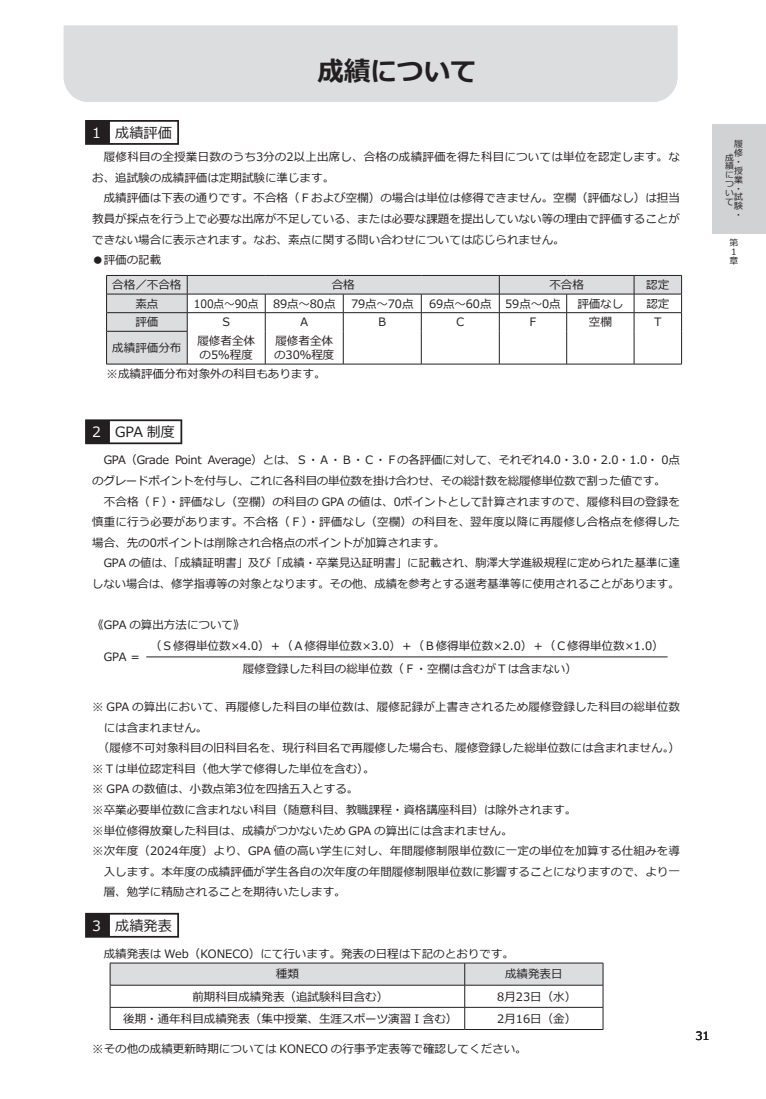
<style>
.page{position:relative;width:766px;height:1099px;background:#fff}
.page>*{position:absolute;margin:0;border:0;box-sizing:border-box;transform-origin:0 0}
.t1{font:700 26.62px "Meiryo";color:#231f20}
.t2{font:14.12px "Meiryo";color:#231f20}
.t3{font:11.5px/20.5px "Meiryo";color:#231f20}
.t4{font:11.5px "Meiryo";color:#231f20;scale:.93 1}
.t5{font:8.88px/8.9px "Meiryo";color:#231f20}
.s1{color:#fff}
</style>
<div class="page">
<div style="left:712px;top:124px;width:53px;height:110px;background:#d1d2d4"></div>
<div style="left:64px;top:26px;width:613px;height:76px;background:#dcdddf"></div>
<svg style="left:85px;top:120px;width:94px;height:25px"></svg>
<div style="left:110px;top:122px;width:67px;height:21px;background:#fff"></div>
<svg style="left:85px;top:419px;width:97px;height:25px"></svg>
<div style="left:110px;top:421px;width:70px;height:21px;background:#fff"></div>
<svg style="left:85px;top:912px;width:94px;height:25px"></svg>
<div style="left:110px;top:914px;width:67px;height:21px;background:#fff"></div>
<svg style="left:107px;top:276px;width:574px;height:88px"></svg>
<hr style="left:106px;top:275px;width:81px;height:1px;background:#231f20">
<hr style="left:634px;top:275px;width:47px;height:1px;background:#231f20">
<svg style="left:106px;top:275px;width:1px;height:56px"></svg>
<svg style="left:681px;top:275px;width:1px;height:56px"></svg>
<hr style="left:106px;top:331px;width:1px;height:33px;background:#231f20">
<hr style="left:681px;top:331px;width:1px;height:33px;background:#231f20">
<hr style="left:499px;top:275px;width:67px;height:1px;background:#231f20">
<hr style="left:566px;top:275px;width:68px;height:1px;background:#231f20">
<hr style="left:106px;top:294px;width:81px;height:1px;background:#231f20">
<hr style="left:499px;top:294px;width:67px;height:1px;background:#231f20">
<hr style="left:566px;top:294px;width:68px;height:1px;background:#231f20">
<hr style="left:187px;top:275px;width:78px;height:1px;background:#231f20">
<hr style="left:265px;top:275px;width:78px;height:1px;background:#231f20">
<hr style="left:343px;top:275px;width:78px;height:1px;background:#231f20">
<hr style="left:421px;top:275px;width:78px;height:1px;background:#231f20">
<hr style="left:187px;top:294px;width:78px;height:1px;background:#231f20">
<hr style="left:265px;top:294px;width:78px;height:1px;background:#231f20">
<hr style="left:343px;top:294px;width:78px;height:1px;background:#231f20">
<hr style="left:421px;top:294px;width:78px;height:1px;background:#231f20">
<hr style="left:106px;top:364px;width:81px;height:1px;background:#231f20">
<hr style="left:187px;top:364px;width:78px;height:1px;background:#231f20">
<hr style="left:265px;top:364px;width:78px;height:1px;background:#231f20">
<hr style="left:343px;top:364px;width:78px;height:1px;background:#231f20">
<hr style="left:421px;top:364px;width:78px;height:1px;background:#231f20">
<hr style="left:499px;top:364px;width:67px;height:1px;background:#231f20">
<hr style="left:566px;top:364px;width:68px;height:1px;background:#231f20">
<hr style="left:634px;top:364px;width:47px;height:1px;background:#231f20">
<hr style="left:634px;top:294px;width:47px;height:1px;background:#231f20">
<hr style="left:106px;top:312px;width:81px;height:1px;background:#231f20">
<hr style="left:187px;top:312px;width:78px;height:1px;background:#231f20">
<svg style="left:187px;top:275px;width:1px;height:56px"></svg>
<hr style="left:265px;top:312px;width:78px;height:1px;background:#231f20">
<svg style="left:265px;top:294px;width:1px;height:37px"></svg>
<hr style="left:343px;top:312px;width:78px;height:1px;background:#231f20">
<svg style="left:343px;top:294px;width:1px;height:37px"></svg>
<hr style="left:421px;top:312px;width:78px;height:1px;background:#231f20">
<svg style="left:421px;top:294px;width:1px;height:37px"></svg>
<hr style="left:499px;top:312px;width:67px;height:1px;background:#231f20">
<svg style="left:499px;top:275px;width:1px;height:56px"></svg>
<hr style="left:566px;top:312px;width:68px;height:1px;background:#231f20">
<svg style="left:566px;top:294px;width:1px;height:37px"></svg>
<hr style="left:634px;top:312px;width:47px;height:1px;background:#231f20">
<svg style="left:633px;top:276px;width:1px;height:55px"></svg>
<hr style="left:106px;top:331px;width:81px;height:1px;background:#231f20">
<hr style="left:187px;top:331px;width:1px;height:33px;background:#231f20">
<hr style="left:265px;top:331px;width:1px;height:33px;background:#231f20">
<hr style="left:343px;top:331px;width:1px;height:33px;background:#231f20">
<hr style="left:421px;top:331px;width:1px;height:33px;background:#231f20">
<hr style="left:499px;top:331px;width:1px;height:33px;background:#231f20">
<hr style="left:566px;top:331px;width:1px;height:33px;background:#231f20">
<hr style="left:633px;top:331px;width:1px;height:33px;background:#231f20">
<hr style="left:146px;top:656px;width:521px;height:1px;background:#231f20">
<hr style="left:110px;top:962px;width:354px;height:1px;background:#231f20">
<hr style="left:464px;top:962px;width:139px;height:1px;background:#231f20">
<svg style="left:110px;top:963px;width:493px;height:66px"></svg>
<hr style="left:110px;top:1029px;width:354px;height:1px;background:#231f20">
<hr style="left:464px;top:1029px;width:139px;height:1px;background:#231f20">
<h1 class="t1" style="left:317px;top:52px;width:55px">履修</h1>
<h1 class="t1" style="left:317px;top:52px;width:161px">成績について</h1>
<h1 class="t1" style="left:317px;top:52px;width:55px">試験</h1>
<p class="t2" style="left:92px;top:123px;width:81px"><span class="s1">1　</span>成績評価</p>
<p class="t3" style="left:92px;top:147px;width:589px;text-indent:12px">履修科目の全授業日数のうち3分の2以上出席し、合格の成績評価を得た科目については単位を認定します。なお、追試験の成績評価は定期試験に準じます。<br>　成績評価は下表の通りです。不合格（Ｆおよび空欄）の場合は単位は修得できません。空欄（評価なし）は担当教員が採点を行う上で必要な出席が不足している、または必要な課題を提出していない等の理由で評価することができない場合に表示されます。なお、素点に関する問い合わせについては応じられません。</p>
<p class="t3" style="left:112px;top:248px;width:71px;line-height:25px;text-indent:-20px">●評価の記載<br>合格／不合格</p>
<p class="t3" style="left:331px;top:275px;width:25px">合格</p>
<p class="t3" style="left:549px;top:275px;width:36px">不合格</p>
<p class="t3" style="left:646px;top:275px;width:25px">認定</p>
<p class="t3" style="left:135px;top:294px;width:25px">素点</p>
<p class="t4" style="left:194px;top:295px;width:71px">100点～90点</p>
<p class="t3" style="left:273px;top:294px;width:64px">89点～80点</p>
<p class="t3" style="left:351px;top:294px;width:64px">79点～70点</p>
<p class="t3" style="left:429px;top:294px;width:133px">69点～60点 59点～0点</p>
<p class="t3" style="left:577px;top:294px;width:47px">評価なし</p>
<p class="t3" style="left:646px;top:294px;width:24px">認定</p>
<p class="t3" style="left:135px;top:312px;width:25px">評価</p>
<p class="t3" style="left:220px;top:312px;width:13px">Ｓ</p>
<p class="t3" style="left:298px;top:312px;width:13px">Ａ</p>
<p class="t3" style="left:376px;top:312px;width:13px">Ｂ</p>
<p class="t3" style="left:454px;top:312px;width:13px">Ｃ</p>
<p class="t3" style="left:527px;top:312px;width:13px">Ｆ</p>
<p class="t3" style="left:588px;top:312px;width:25px">空欄</p>
<p class="t3" style="left:652px;top:312px;width:13px">Ｔ</p>
<p class="t3" style="left:112px;top:338px;width:71px">成績評価分布</p>
<p class="t3" style="left:197px;top:334px;width:59px;line-height:14.1px">履修者全体の5％程度</p>
<p class="t3" style="left:274px;top:334px;width:62px;line-height:14.1px">履修者全体の30％程度</p>
<p class="t3" style="left:106px;top:364px;width:220px">※成績評価分布対象外の科目もあります。</p>
<p class="t5" style="left:733px;top:140px;width:10px">履修・授業・試験・</p>
<p class="t5" style="left:725px;top:153px;width:10px;text-align:justify">成績について</p>
<p class="t5" style="left:729px;top:239px;width:10px">第<br>１章</p>
<p class="t2" style="left:92px;top:422px;width:84px"><span class="s1">2　</span>GPA 制度</p>
<p class="t3" style="left:92px;top:450px;width:589px">　GPA（Grade Point Average）とは、Ｓ・Ａ・Ｂ・Ｃ・Ｆの各評価に対して、それぞれ4.0・3.0・2.0・1.0・ 0点のグレードポイントを付与し、これに各科目の単位数を掛け合わせ、その総計数を総履修単位数で割った値です。　不合格（Ｆ）・評価なし（空欄）の科目の GPA の値は、0ポイントとして計算されますので、履修科目の登録を慎重に行う必要があります。不合格（Ｆ）・評価なし（空欄）の科目を、翌年度以降に再履修し合格点を修得した場合、先の0ポイントは削除され合格点のポイントが加算されます。</p>
<p class="t3" style="left:92px;top:553px;width:589px;text-align:right">GPA の値は、「成績証明書」及び「成績・卒業見込証明書」に記載され、駒澤大学進級規程に定められた基準に達しない場合は、修学指導等の対象となります。その他、成績を参考とする選考基準等に使用されることがあります。</p>
<p class="t3" style="left:92px;top:615px;width:154px">《GPA の算出方法について》</p>
<p class="t3" style="left:104px;top:647px;width:39px">GPA ＝</p>
<p class="t3" style="left:150px;top:634px;width:515px;line-height:23px;text-align:center">（Ｓ修得単位数×4.0）＋（Ａ修得単位数×3.0）＋（Ｂ修得単位数×2.0）＋（Ｃ修得単位数×1.0）履修登録した科目の総単位数（Ｆ・空欄は含むがＴは含まない）</p>
<p class="t3" style="left:92px;top:697px;width:589px">※ GPA の算出において、再履修した科目の単位数は、履修記録が上書きされるため履修登録した科目の総単位数</p>
<p class="t3" style="left:104px;top:718px;width:105px">には含まれません。</p>
<p class="t3" style="left:92px;top:738px;width:589px">　（履修不可対象科目の旧科目名を、現行科目名で再履修した場合も、履修登録した総単位数には含まれません。）</p>
<p class="t3" style="left:92px;top:759px;width:284px">※Ｔは単位認定科目（他大学で修得した単位を含む）。</p>
<p class="t3" style="left:92px;top:779px;width:267px">※ GPA の数値は、小数点第3位を四捨五入とする。</p>
<p class="t3" style="left:92px;top:800px;width:485px">※卒業必要単位数に含まれない科目（随意科目、教職課程・資格講座科目）は除外されます。</p>
<p class="t3" style="left:92px;top:820px;width:422px">※単位修得放棄した科目は、成績がつかないため GPA の算出には含まれません。</p>
<p class="t3" style="left:92px;top:841px;width:589px">※次年度（2024年度）より、GPA 値の高い学生に対し、年間履修制限単位数に一定の単位を加算する仕組みを導</p>
<p class="t3" style="left:104px;top:861px;width:577px">入します。本年度の成績評価が学生各自の次年度の年間履修制限単位数に影響することになりますので、より一</p>
<p class="t3" style="left:104px;top:882px;width:243px">層、勉学に精励されることを期待いたします。</p>
<p class="t2" style="left:92px;top:915px;width:81px"><span class="s1">3</span>　成績発表</p>
<p class="t3" style="left:276px;top:944px;width:239px;text-indent:-184px">　成績発表は Web（KONECO）にて行います。発表の日程は下記のとおりです。種類</p>
<p class="t3" style="left:505px;top:964px;width:59px">成績発表日</p>
<p class="t3" style="left:192px;top:986px;width:197px">前期科目成績発表（追試験科目含む）</p>
<p class="t3" style="left:497px;top:986px;width:81px">8月23日（水）</p>
<p class="t3" style="left:123px;top:1008px;width:335px">後期・通年科目成績発表（集中授業、生涯スポーツ演習Ⅰ含む）</p>
<p class="t3" style="left:497px;top:1008px;width:81px">2月16日（金）</p>
<p class="t3" style="left:92px;top:1038px;width:436px">※その他の成績更新時期については KONECO の行事予定表等で確認してください。</p>
<p class="t3" style="left:695px;top:1026px;width:16px">31</p>
</div>
